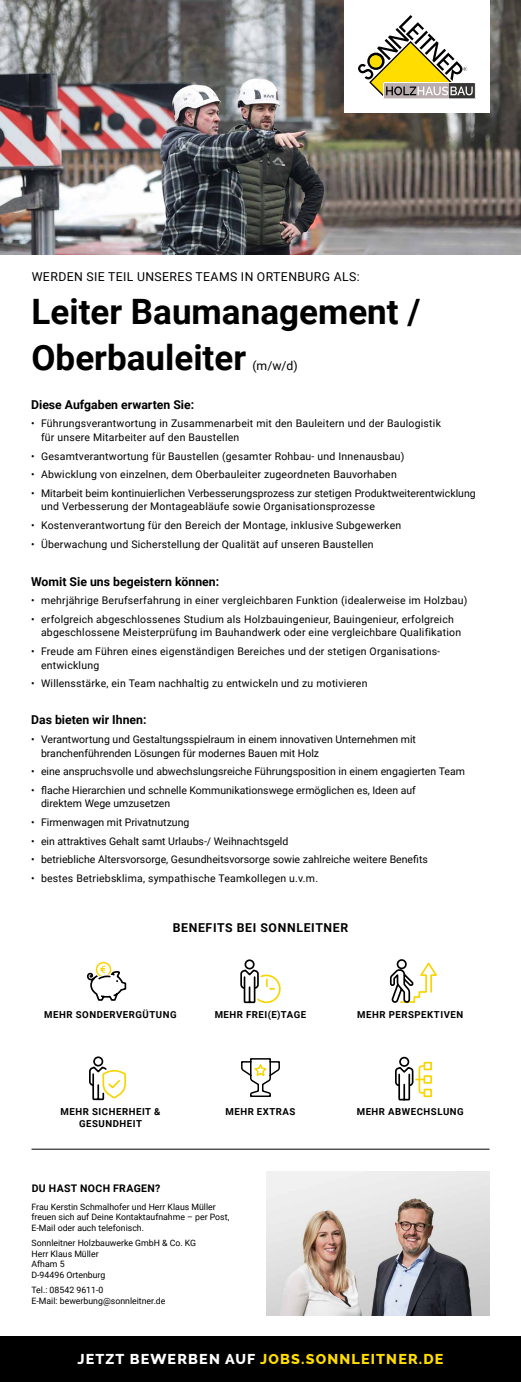
<style>
.page{position:relative;width:521px;height:1382px;background:#fff}
.page>*{position:absolute;margin:0;border:0;box-sizing:border-box;transform-origin:0 0}
.t1{font:700 35px/45.5px "Roboto";color:#000}
.t2{font:800 14.35px "Raleway";letter-spacing:.08em;color:#fd0}
.t3{font:700 12.25px "Roboto";color:#000}
.t4{font:12.25px "Roboto";letter-spacing:.035em;color:#000}
.t5{font:700 12.25px "Roboto";letter-spacing:.055em;color:#000}
.t6{font:10.5px/13.7px "Roboto";letter-spacing:.02em;color:#000}
.t7{font:10.5px/13.7px "Roboto";color:#000}
.t8{font:700 10.5px "Roboto";letter-spacing:.035em;color:#000}
.t9{font:700 9.62px/11.5px "Roboto";letter-spacing:.055em;color:#000;text-align:center}
.t10{font:8.75px/10.5px "Roboto";color:#000}
.s1{color:#fff}
</style>
<div class="page">
<img style="left:0;top:0;width:521px;height:254px">
<div style="left:344px;top:0;width:145px;height:113px;background:#fff"></div>
<svg style="left:358px;top:15px;width:132px;height:94px"></svg>
<div style="left:0;top:1336px;width:521px;height:46px;background:#000"></div>
<img style="left:266px;top:1171px;width:223px;height:144px">
<svg style="left:389px;top:959px;width:48px;height:44px"></svg>
<svg style="left:240px;top:959px;width:41px;height:45px"></svg>
<div style="left:93px;top:1056px;width:10px;height:10px;border:2px solid #000;border-radius:50%"></div>
<svg style="left:89px;top:1065px;width:37px;height:36px"></svg>
<svg style="left:241px;top:1058px;width:39px;height:39px"></svg>
<svg style="left:395px;top:1056px;width:37px;height:45px"></svg>
<div style="left:95px;top:960px;width:17px;height:18px;border:4px solid #fff;border-radius:50%"></div>
<div style="left:96px;top:962px;width:15px;height:15px;border:1px solid #f9d500;border-radius:50%"></div>
<svg style="left:86px;top:965px;width:41px;height:36px"></svg>
<hr style="left:32px;top:1148px;width:457px;height:1px;background:#000">
<p class="t4" style="left:32px;top:268px;width:329px">WERDEN SIE TEIL UNSERES TEAMS IN ORTENBURG ALS:</p>
<h1 class="t1" style="left:31px;top:287px;width:390px">Leiter Baumanagement /<br>Oberbauleiter</h1>
<p class="t4" style="left:252px;top:357px;width:47px">(m/w/d)</p>
<p class="t3" style="left:31px;top:396px;width:165px">Diese Aufgaben erwarten Sie:</p>
<p class="t6" style="left:41px;top:416px;width:401px;text-indent:-10px">• Führungsverantwortung in Zusammenarbeit mit den Bauleitern und der Baulogistik für unsere Mitarbeiter auf den Baustellen</p>
<p class="t6" style="left:31px;top:448px;width:375px">• Gesamtverantwortung für Baustellen (gesamter Rohbau- und Innenausbau)</p>
<p class="t6" style="left:31px;top:467px;width:367px">• Abwicklung von einzelnen, dem Oberbauleiter zugeordneten Bauvorhaben</p>
<p class="t7" style="left:41px;top:486px;width:436px;text-indent:-10px">• Mitarbeit beim kontinuierlichen Verbesserungsprozess zur stetigen Produktweiterentwicklung und Verbesserung der Montageabläufe sowie Organisationsprozesse</p>
<p class="t6" style="left:31px;top:518px;width:372px">• Kostenverantwortung für den Bereich der Montage, inklusive Subgewerken</p>
<p class="t6" style="left:31px;top:537px;width:344px">• Überwachung und Sicherstellung der Qualität auf unseren Baustellen</p>
<p class="t3" style="left:31px;top:572px;width:189px">Womit Sie uns begeistern können:</p>
<p class="t6" style="left:31px;top:593px;width:438px">• mehrjährige Berufserfahrung in einer vergleichbaren Funktion (idealerweise im Holzbau)</p>
<p class="t6" style="left:41px;top:612px;width:422px;text-indent:-10px">• erfolgreich abgeschlossenes Studium als Holzbauingenieur, Bauingenieur, erfolgreich abgeschlossene Meisterprüfung im Bauhandwerk oder eine vergleichbare Qualifikation</p>
<p class="t6" style="left:41px;top:644px;width:401px;text-indent:-10px">• Freude am Führen eines eigenständigen Bereiches und der stetigen Organisations&shy;entwicklung</p>
<p class="t6" style="left:31px;top:676px;width:338px">• Willensstärke, ein Team nachhaltig zu entwickeln und zu motivieren</p>
<p class="t3" style="left:31px;top:711px;width:117px">Das bieten wir Ihnen:</p>
<p class="t7" style="left:41px;top:732px;width:376px;text-indent:-10px">• Verantwortung und Gestaltungsspielraum in einem innovativen Unternehmen mit branchenführenden Lösungen für modernes Bauen mit Holz</p>
<p class="t7" style="left:31px;top:764px;width:435px">• eine anspruchsvolle und abwechslungsreiche Führungsposition in einem engagierten Team</p>
<p class="t7" style="left:41px;top:783px;width:376px;text-indent:-10px">• flache Hierarchien und schnelle Kommunikationswege ermöglichen es, Ideen auf direktem Wege umzusetzen</p>
<p class="t7" style="left:31px;top:815px;width:160px">• Firmenwagen mit Privatnutzung</p>
<p class="t7" style="left:31px;top:833px;width:259px">• ein attraktives Gehalt samt Urlaubs-/ Weihnachtsgeld</p>
<p class="t7" style="left:31px;top:852px;width:398px">• betriebliche Altersvorsorge, Gesundheitsvorsorge sowie zahlreiche weitere Benefits</p>
<p class="t6" style="left:31px;top:871px;width:288px">• bestes Betriebsklima, sympathische Teamkollegen u.v.m.</p>
<p class="t5" style="left:173px;top:919px;width:177px">BENEFITS BEI SONNLEITNER</p>
<p class="t9" style="left:44px;top:1008px;width:134px">MEHR SONDERVERGÜTUNG</p>
<p class="t9" style="left:215px;top:1008px;width:93px">MEHR FREI(E)TAGE</p>
<p class="t9" style="left:357px;top:1008px;width:108px">MEHR PERSPEKTIVEN</p>
<p class="t9" style="left:61px;top:1105px;width:101px">MEHR SICHERHEIT &amp;<br>GESUNDHEIT</p>
<p class="t9" style="left:225px;top:1105px;width:72px">MEHR EXTRAS</p>
<p class="t9" style="left:357px;top:1105px;width:109px">MEHR ABWECHSLUNG</p>
<p class="t8" style="left:32px;top:1180px;width:130px">DU HAST NOCH FRAGEN?</p>
<p class="t10" style="left:32px;top:1201px;width:199px">Frau Kerstin Schmalhofer und Herr Klaus Müller freuen sich auf Deine Kontaktaufnahme – per Post,<br>E-Mail oder auch telefonisch.</p>
<p class="t10" style="left:32px;top:1237px;width:166px">Sonnleitner Holzbauwerke GmbH &amp; Co. KG<br>Herr Klaus Müller<br>Afham 5<br>D-94496 Ortenburg</p>
<p class="t10" style="left:32px;top:1284px;width:136px">Tel.: 08542 9611-0<br>E-Mail: bewerbung@sonnleitner.de</p>
<h2 class="t2" style="left:77px;top:1350px;width:368px"><span class="s1">JETZT BEWERBEN AUF</span> JOBS.SONNLEITNER.DE</h2>
</div>
